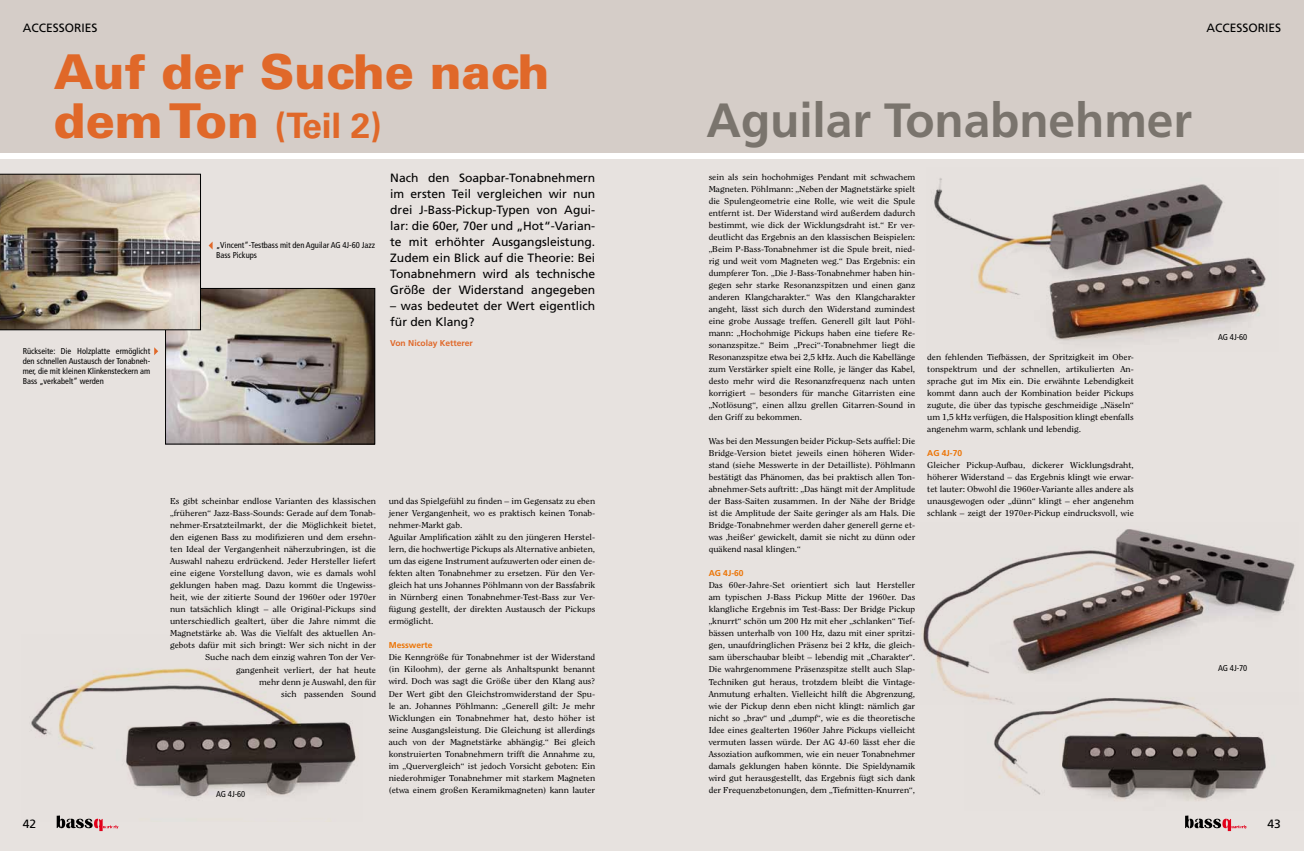
<style>
.page{position:relative;width:1304px;height:851px;background:#fff}
.page>*{position:absolute;margin:0;border:0;box-sizing:border-box;transform-origin:0 0}
.t1{font:700 48px "Frutiger";letter-spacing:-.005em;color:#7a746d}
.t2{font:900 48px "Univers LT Std";letter-spacing:-.005em;color:#e06829}
.t3{font:700 35px "Univers LT Std";color:#e06829}
.t4{font:12px/16px "Frutiger";color:#000;text-align:justify}
.t5{font:8.5px/12px "Clearface Std";color:#000;text-align:justify;scale:1.1 1}
.t6{font:condensed 8.5px/10px "Frutiger LT Std";color:#000;text-align:justify}
.t7{font:700 8.5px "Frutiger";color:#ec7405}
.t8{font:700 8.5px "Frutiger";color:#e06829}
.s1{font-weight:900;font-size:48px}
</style>
<div class="page">
<div style="left:0;top:159px;width:1304px;height:691px;background:#e7e2df"></div>
<div style="left:0;top:0;width:1304px;height:152px;background:#d5cdc8"></div>
<svg style="left:1185px;top:815px;width:62px;height:15px"></svg>
<svg style="left:57px;top:821px;width:62px;height:9px"></svg>
<img style="left:167px;top:290px;width:206px;height:152px">
<div style="left:165px;top:288px;width:210px;height:156px;border:1px solid #000"></div>
<img style="left:0;top:174px;width:201px;height:156px">
<svg style="left:209px;top:241px;width:4px;height:8px"></svg>
<svg style="left:154px;top:347px;width:4px;height:8px"></svg>
<img style="left:31px;top:668px;width:325px;height:153px">
<img style="left:934px;top:178px;width:332px;height:163px">
<img style="left:922px;top:529px;width:373px;height:167px">
<img style="left:964px;top:692px;width:331px;height:109px">
<h3 class="t4" style="left:23px;top:20px;width:76px">ACCESSORIES</h3>
<h3 class="t4" style="left:1207px;top:20px;width:76px">ACCESSORIES</h3>
<h1 class="t2" style="left:54px;top:41px;width:497px">Auf der Suche nach</h1>
<h2 class="t3" style="left:54px;top:105px;width:329px"><span class="s1">dem Ton</span> (Teil 2)</h2>
<h1 class="t1" style="left:707px;top:92px;width:487px">Aguilar Tonabnehmer</h1>
<p class="t6" style="left:23px;top:346px;width:129px">Rückseite: Die Holzplatte ermöglicht den schnellen Austausch der Tonabneh&shy;mer, die mit kleinen Klinkensteckern am Bass „verkabelt“ werden</p>
<p class="t6" style="left:216px;top:240px;width:161px">„Vincent“-Testbass mit den Aguilar AG 4J-60 Jazz<br>Bass Pickups</p>
<p class="t4" style="left:390px;top:170px;width:207px">Nach den Soapbar-Tonabnehmern im ersten Teil vergleichen wir nun drei J-Bass-Pickup-Typen von Agui&shy;lar: die 60er, 70er und „Hot“-Varian&shy;te mit erhöhter Ausgangsleistung.<br>Zudem ein Blick auf die Theorie: Bei Tonabnehmern wird als technische Größe der Widerstand angegeben</p>
<h3 class="t4" style="left:390px;top:298px;width:207px">– was bedeutet der Wert eigentlich für den Klang?</h3>
<p class="t8" style="left:390px;top:338px;width:84px">Von Nicolay Ketterer</p>
<h3 class="t4" style="left:23px;top:815px;width:15px">42</h3>
<p class="t5" style="left:170px;top:495px;width:189px;text-align:right">Es gibt scheinbar endlose Varianten des klassischen „früheren“ Jazz-Bass-Sounds: Gerade auf dem Tonab&shy;nehmer-Ersatzteilmarkt, der die Möglichkeit bietet, den eigenen Bass zu modifizieren und dem ersehn&shy;ten Ideal der Vergangenheit näherzubringen, ist die Auswahl nahezu erdrückend. Jeder Hersteller liefert eine eigene Vorstellung davon, wie es damals wohl geklungen haben mag. Dazu kommt die Ungewiss&shy;heit, wie der zitierte Sound der 1960er oder 1970er nun tatsächlich klingt – alle Original-Pickups sind unterschiedlich gealtert, über die Jahre nimmt die Magnetstärke ab. Was die Vielfalt des aktuellen An&shy;gebots dafür mit sich bringt: Wer sich nicht in der Suche nach dem einzig wahren Ton der Ver&shy;gangenheit verliert, der hat heute<br>mehr denn je Auswahl, den für<br>sich passenden Sound</p>
<p class="t5" style="left:389px;top:495px;width:189px;text-align:left">und das Spielgefühl zu finden – im Gegensatz zu eben jener Vergangenheit, wo es praktisch keinen Tonab&shy;nehmer-Markt gab.<br>Aguilar Amplification zählt zu den jüngeren Herstel&shy;lern, die hochwertige Pickups als Alternative anbieten, um das eigene Instrument aufzuwerten oder einen de&shy;fekten alten Tonabnehmer zu ersetzen. Für den Ver&shy;gleich hat uns Johannes Pöhlmann von der Bassfabrik in Nürnberg einen Tonabnehmer-Test-Bass zur Ver&shy;fügung gestellt, der direkten Austausch der Pickups ermöglicht.</p>
<p class="t7" style="left:389px;top:640px;width:45px">Messwerte</p>
<p class="t5" style="left:389px;top:651px;width:189px">Die Kenngröße für Tonabnehmer ist der Widerstand (in Kiloohm), der gerne als Anhaltspunkt benannt wird. Doch was sagt die Größe über den Klang aus?<br>Der Wert gibt den Gleichstromwiderstand der Spu&shy;le an. Johannes Pöhlmann: „Generell gilt: Je mehr Wicklungen ein Tonabnehmer hat, desto höher ist seine Ausgangsleistung. Die Gleichung ist allerdings auch von der Magnetstärke abhängig.“ Bei gleich konstruierten Tonabnehmern trifft die Annahme zu, im „Quervergleich“ ist jedoch Vorsicht geboten: Ein niederohmiger Tonabnehmer mit starkem Magneten (etwa einem großen Keramikmagneten) kann lauter</p>
<p class="t6" style="left:216px;top:788px;width:31px">AG 4J-60</p>
<p class="t5" style="left:709px;top:171px;width:189px">sein als sein hochohmiges Pendant mit schwachem Magneten. Pöhlmann: „Neben der Magnetstärke spielt die Spulengeometrie eine Rolle, wie weit die Spule entfernt ist. Der Widerstand wird außerdem dadurch bestimmt, wie dick der Wicklungsdraht ist.“ Er ver&shy;deutlicht das Ergebnis an den klassischen Beispielen: „Beim P-Bass-Tonabnehmer ist die Spule breit, nied&shy;rig und weit vom Magneten weg.“ Das Ergebnis: ein dumpferer Ton. „Die J-Bass-Tonabnehmer haben hin&shy;gegen sehr starke Resonanzspitzen und einen ganz anderen Klangcharakter.“ Was den Klangcharakter angeht, lässt sich durch den Widerstand zumindest eine grobe Aussage treffen. Generell gilt laut Pöhl&shy;mann: „Hochohmige Pickups haben eine tiefere Re&shy;sonanzspitze.“ Beim „Preci“-Tonabnehmer liegt die Resonanzspitze etwa bei 2,5 kHz. Auch die Kabellänge zum Verstärker spielt eine Rolle, je länger das Kabel, desto mehr wird die Resonanzfrequenz nach unten korrigiert – besonders für manche Gitarristen eine „Notlösung“, einen allzu grellen Gitarren-Sound in den Griff zu bekommen.</p>
<p class="t5" style="left:709px;top:435px;width:189px">Was bei den Messungen beider Pickup-Sets auffiel: Die Bridge-Version bietet jeweils einen höheren Wider&shy;stand (siehe Messwerte in der Detailliste). Pöhlmann bestätigt das Phänomen, das bei praktisch allen Ton&shy;abnehmer-Sets auftritt: „Das hängt mit der Amplitude der Bass-Saiten zusammen. In der Nähe der Bridge ist die Amplitude der Saite geringer als am Hals. Die Bridge-Tonabnehmer werden daher generell gerne et&shy;was ‚heißer‘ gewickelt, damit sie nicht zu dünn oder quäkend nasal klingen.“</p>
<p class="t7" style="left:709px;top:568px;width:36px">AG 4J-60</p>
<p class="t5" style="left:709px;top:579px;width:189px">Das 60er-Jahre-Set orientiert sich laut Hersteller am typischen J-Bass Pickup Mitte der 1960er. Das klangliche Ergebnis im Test-Bass: Der Bridge Pickup „knurrt“ schön um 200 Hz mit eher „schlanken“ Tief&shy;bässen unterhalb von 100 Hz, dazu mit einer spritzi&shy;gen, unaufdringlichen Präsenz bei 2 kHz, die gleich&shy;sam überschaubar bleibt – lebendig mit „Charakter“.<br>Die wahrgenommene Präsenzspitze stellt auch Slap-Techniken gut heraus, trotzdem bleibt die Vintage-Anmutung erhalten. Vielleicht hilft die Abgrenzung, wie der Pickup denn eben nicht klingt: nämlich gar nicht so „brav“ und „dumpf“, wie es die theoretische Idee eines gealterten 1960er Jahre Pickups vielleicht vermuten lassen würde. Der AG 4J-60 lässt eher die Assoziation aufkommen, wie ein neuer Tonabnehmer damals geklungen haben könnte. Die Spieldynamik wird gut herausgestellt, das Ergebnis fügt sich dank der Frequenzbetonungen, dem „Tiefmitten-Knurren“,</p>
<p class="t5" style="left:927px;top:351px;width:189px">den fehlenden Tiefbässen, der Spritzigkeit im Ober&shy;tonspektrum und der schnellen, artikulierten An&shy;sprache gut im Mix ein. Die erwähnte Lebendigkeit kommt dann auch der Kombination beider Pickups zugute, die über das typische geschmeidige „Näseln“ um 1,5 kHz verfügen, die Halsposition klingt ebenfalls angenehm warm, schlank und lebendig.</p>
<p class="t7" style="left:927px;top:448px;width:36px">AG 4J-70</p>
<p class="t5" style="left:927px;top:459px;width:189px">Gleicher Pickup-Aufbau, dickerer Wicklungsdraht, höherer Widerstand – das Ergebnis klingt wie erwar&shy;tet lauter: Obwohl die 1960er-Variante alles andere als unausgewogen oder „dünn“ klingt – eher angenehm schlank – zeigt der 1970er-Pickup eindrucksvoll, wie</p>
<p class="t6" style="left:1218px;top:331px;width:31px">AG 4J-60</p>
<p class="t6" style="left:1218px;top:662px;width:31px">AG 4J-70</p>
<h3 class="t4" style="left:1268px;top:815px;width:15px">43</h3>
</div>
